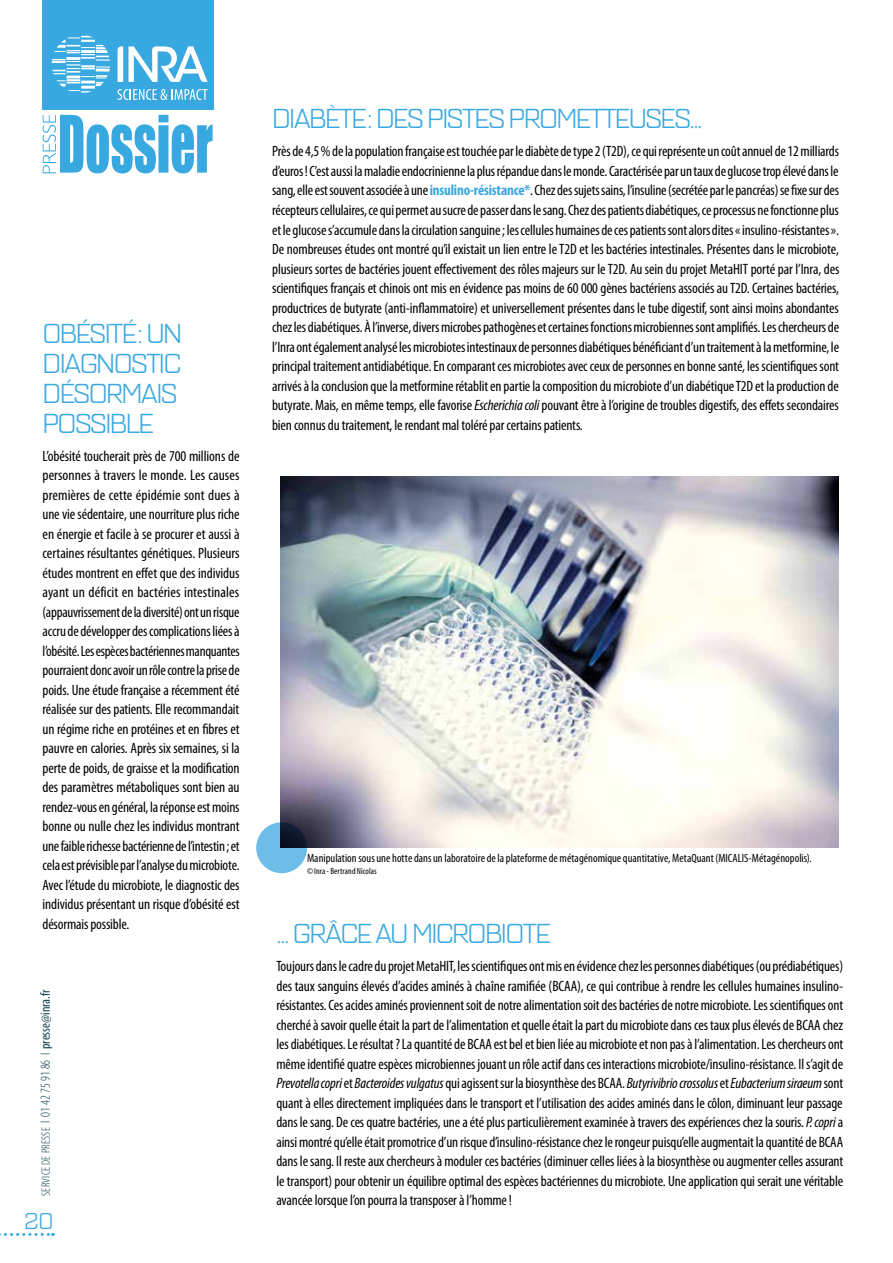
<style>
.page{position:relative;width:893px;height:1263px;background:#fff}
.page>*{position:absolute;margin:0;border:0;box-sizing:border-box;transform-origin:0 0}
.t1{font:27px/30px "Quarca Ext Boo";letter-spacing:-.06em;color:#38a8e0}
.t2{font:22.5px "Quarca Ext Boo";color:#38a8e0}
.t3{font:condensed 15px/19.5px "Myriad Pro";letter-spacing:-.01em;color:#000;text-align:justify}
.t4{font:condensed 12px "Myriad Pro";color:#000}
.t5{font:300 condensed 12px "Myriad Pro";letter-spacing:.02em;color:#0f3e4e}
.t6{font:condensed 9px "Myriad Pro";letter-spacing:.01em;color:#000}
.s1{font-size:13.5px}
.s2{font-weight:400;font-size:13.5px}
.s3{font-weight:700;color:#38a8e0}
.s4{font-style:italic}
</style>
<div class="page">
<svg style="left:0;top:1233px;width:53px;height:3px"></svg>
<div style="left:43px;top:0;width:171px;height:110px;background:#38a8e0"></div>
<svg style="left:43px;top:115px;width:170px;height:58px"></svg>
<svg style="left:118px;top:46px;width:90px;height:36px"></svg>
<svg style="left:52px;top:36px;width:58px;height:57px"></svg>
<svg style="left:117px;top:89px;width:90px;height:11px"></svg>
<img style="left:281px;top:476px;width:558px;height:372px">
<svg style="left:256px;top:822px;width:51px;height:51px;background:#5490b4"></svg>
<h1 class="t1" style="left:43px;top:319px;width:141px">OBÉSITÉ: UN<br>DIAGNOSTIC<br>DÉSORMAIS<br>POSSIBLE</h1>
<p class="t3" style="left:43px;top:446px;width:199px">L’obésité toucherait près de 700 millions de personnes à travers le monde. Les causes premières de cette épidémie sont dues à une vie sédentaire, une nourriture plus riche en énergie et facile à se procurer et aussi à certaines résultantes génétiques. Plusieurs études montrent en effet que des individus ayant un déficit en bactéries intestinales (appauvrissement de la diversité) ont un risque accru de développer des complications liées à l’obésité. Les espèces bactériennes manquantes pourraient donc avoir un rôle contre la prise de poids. Une étude française a récemment été réalisée sur des patients. Elle recommandait un régime riche en protéines et en fibres et pauvre en calories. Après six semaines, si la perte de poids, de graisse et la modification des paramètres métaboliques sont bien au rendez-vous en général, la réponse est moins bonne ou nulle chez les individus montrant une faible richesse bactérienne de l’intestin; et cela est prévisible par l’analyse du microbiote.<br>Avec l’étude du microbiote, le diagnostic des individus présentant un risque d’obésité est désormais possible.</p>
<p class="t5" style="left:39px;top:1196px;width:208px;rotate:-90deg">SERVICE DE PRESSE <span class="s1">I 01 42 75 91 86 I</span> <span class="s2">presse@inra.fr</span></p>
<h2 class="t2" style="left:24px;top:1207px;width:31px">20</h2>
<h1 class="t1" style="left:272px;top:105px;width:432px">DIABÈTE: DES PISTES PROMETTEUSES...</h1>
<p class="t3" style="left:272px;top:142px;width:569px">Près de 4,5% de la population française est touchée par le diabète de type 2 (T2D), ce qui représente un coût annuel de 12 milliards d’euros! C’est aussi la maladie endocrinienne la plus répandue dans le monde. Caractérisée par un taux de glucose trop élevé dans le sang, elle est souvent associée à une <span class="s3">insulino-résistance*</span>. Chez des sujets sains, l’insuline (secrétée par le pancréas) se fixe sur des récepteurs cellulaires, ce qui permet au sucre de passer dans le sang. Chez des patients diabétiques, ce processus ne fonctionne plus et le glucose s’accumule dans la circulation sanguine; les cellules humaines de ces patients sont alors dites «insulino-résistantes».<br>De nombreuses études ont montré qu’il existait un lien entre le T2D et les bactéries intestinales. Présentes dans le microbiote, plusieurs sortes de bactéries jouent effectivement des rôles majeurs sur le T2D. Au sein du projet MetaHIT porté par l’Inra, des scientifiques français et chinois ont mis en évidence pas moins de 60 000 gènes bactériens associés au T2D. Certaines bactéries, productrices de butyrate (anti-inflammatoire) et universellement présentes dans le tube digestif, sont ainsi moins abondantes chez les diabétiques. À l’inverse, divers microbes pathogènes et certaines fonctions microbiennes sont amplifiés. Les chercheurs de l’Inra ont également analysé les microbiotes intestinaux de personnes diabétiques bénéficiant d’un traitement à la metformine, le principal traitement antidiabétique. En comparant ces microbiotes avec ceux de personnes en bonne santé, les scientifiques sont arrivés à la conclusion que la metformine rétablit en partie la composition du microbiote d’un diabétique T2D et la production de butyrate. Mais, en même temps, elle favorise <span class="s4">Escherichia coli</span> pouvant être à l’origine de troubles digestifs, des effets secondaires bien connus du traitement, le rendant mal toléré par certains patients.</p>
<p class="t4" style="left:307px;top:852px;width:506px">Manipulation sous une hotte dans un laboratoire de la plateforme de métagénomique quantitative, MetaQuant (MICALIS-Métagénopolis).</p>
<p class="t6" style="left:307px;top:866px;width:71px">©Inra - Bertrand Nicolas</p>
<h1 class="t1" style="left:276px;top:919px;width:276px">... GRÂCE AU MICROBIOTE</h1>
<p class="t3" style="left:276px;top:957px;width:568px">Toujours dans le cadre du projet MetaHIT, les scientifiques ont mis en évidence chez les personnes diabétiques (ou prédiabétiques) des taux sanguins élevés d’acides aminés à chaîne ramifiée (BCAA), ce qui contribue à rendre les cellules humaines insulino&shy;résistantes. Ces acides aminés proviennent soit de notre alimentation soit des bactéries de notre microbiote. Les scientifiques ont cherché à savoir quelle était la part de l’alimentation et quelle était la part du microbiote dans ces taux plus élevés de BCAA chez les diabétiques. Le résultat? La quantité de BCAA est bel et bien liée au microbiote et non pas à l’alimentation. Les chercheurs ont même identifié quatre espèces microbiennes jouant un rôle actif dans ces interactions microbiote/insulino-résistance. Il s’agit de <span class="s4">Prevotella copri</span> et <span class="s4">Bacteroides vulgatus</span> qui agissent sur la biosynthèse des BCAA. <span class="s4">Butyrivibrio crossolus</span> et <span class="s4">Eubacterium siraeum</span> sont quant à elles directement impliquées dans le transport et l’utilisation des acides aminés dans le côlon, diminuant leur passage dans le sang. De ces quatre bactéries, une a été plus particulièrement examinée à travers des expériences chez la souris. <span class="s4">P. copri</span> a ainsi montré qu’elle était promotrice d’un risque d’insulino-résistance chez le rongeur puisqu’elle augmentait la quantité de BCAA dans le sang. Il reste aux chercheurs à moduler ces bactéries (diminuer celles liées à la biosynthèse ou augmenter celles assurant le transport) pour obtenir un équilibre optimal des espèces bactériennes du microbiote. Une application qui serait une véritable avancée lorsque l’on pourra la transposer à l’homme!</p>
</div>
